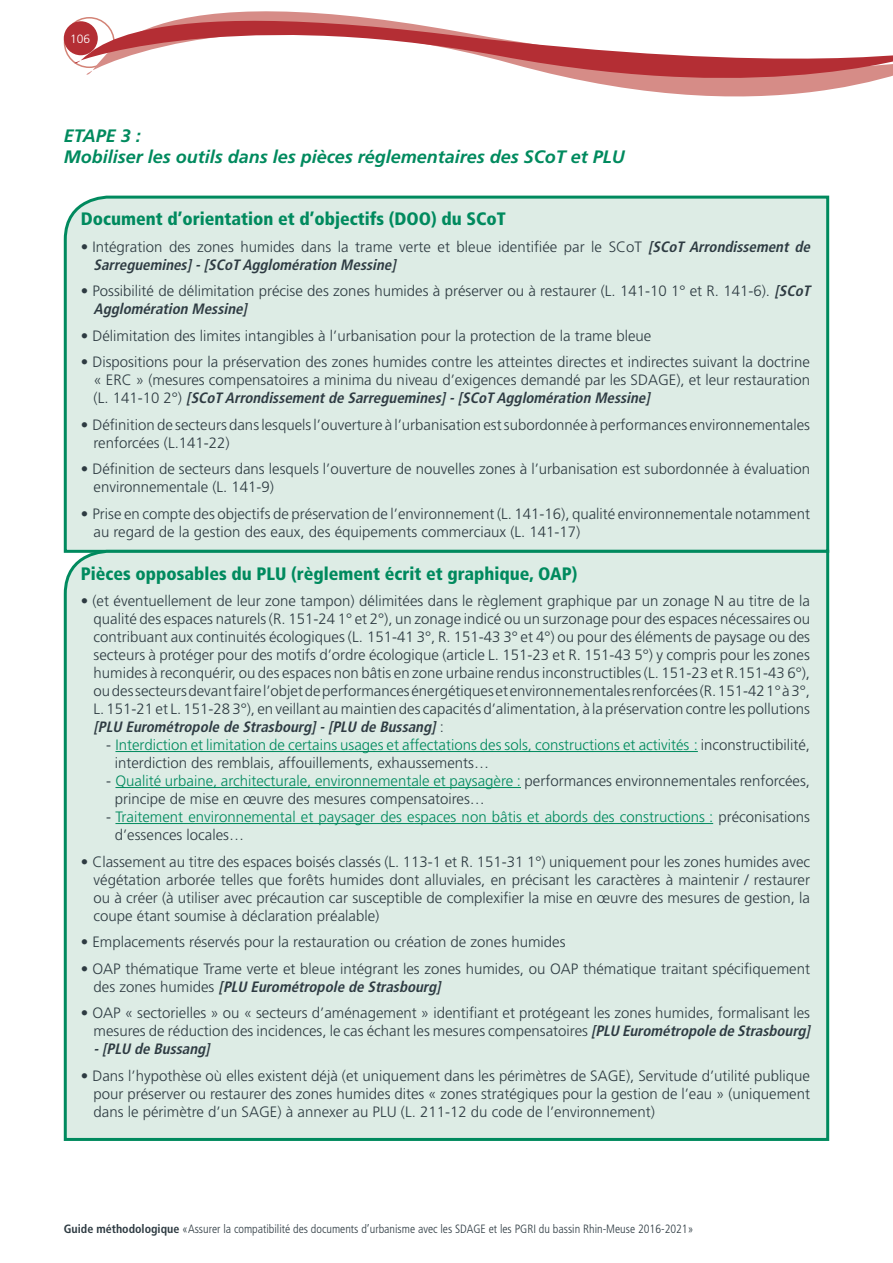
<style>
.page{position:relative;width:893px;height:1263px;background:#fff}
.page>*{position:absolute;margin:0;border:0;box-sizing:border-box;transform-origin:0 0}
.t1{font:900 condensed 18px "Frutiger";color:#008a5e}
.t2{font:italic 700 18px/21px "Frutiger";color:#008a5e}
.t3{font:300 15px/18px "Frutiger";color:#2e3b42}
.t4{font:300 15px/18px "Frutiger";color:#008a5e}
.t5{font:italic 700 condensed 15px "Frutiger";color:#2e3b42}
.t6{font:300 condensed 12px "Frutiger";color:#2e3b42}
.t7{font:300 12px "Frutiger";color:#fff}
.s1{font-weight:700;font-style:italic;font-stretch:condensed}
.s2{color:#2e3b42}
.s3{color:#008a5e}
.s4{font-weight:700}
</style>
<div class="page">
<svg style="left:74px;top:11px;width:819px;height:85px"></svg>
<div style="left:64px;top:21px;width:34px;height:34px;background:#b42e34;border-radius:50%"></div>
<div style="left:63px;top:195px;width:767px;height:353px;background:#ddece5"></div>
<div style="left:63px;top:548px;width:767px;height:593px;background:#ddece5"></div>
<hr style="left:115px;top:751px;width:583px;height:1px;background:#008a5e">
<hr style="left:115px;top:787px;width:406px;height:1px;background:#008a5e">
<hr style="left:115px;top:823px;width:598px;height:1px;background:#008a5e">
<p class="t7" style="left:70px;top:32px;width:22px">106</p>
<p class="t2" style="left:64px;top:125px;width:563px">ETAPE 3 :<br>Mobiliser les outils dans les pièces réglementaires des SCoT et PLU</p>
<p class="t1" style="left:81px;top:208px;width:427px">Document d’orientation et d’objectifs (DOO) du SCoT</p>
<p class="t3" style="left:94px;top:237px;width:722px;text-indent:-13px">• Intégration des zones humides dans la trame verte et bleue identifiée par le SCoT <span class="s1">[SCoT Arrondissement de<br>Sarreguemines]-[SCoT Agglomération Messine]</span></p>
<p class="t3" style="left:94px;top:282px;width:722px;text-indent:-13px">• Possibilité de délimitation précise des zones humides à préserver ou à restaurer (L. 141-10 1° et R. 141-6). <span class="s1">[SCoT<br>Agglomération Messine]</span></p>
<p class="t3" style="left:81px;top:326px;width:572px">• Délimitation des limites intangibles à l’urbanisation pour la protection de la trame bleue</p>
<p class="t3" style="left:94px;top:353px;width:718px;text-align:justify;text-indent:-13px">• Dispositions pour la préservation des zones humides contre les atteintes directes et indirectes suivant la doctrine « ERC » (mesures compensatoires a minima du niveau d’exigences demandé par les SDAGE), et leur restauration ( L . 1 4 1 - 1 0 2 ° ) <span class="s1">[SCoT Arrondissementde Sarreguemines]-[SCoT Agglomération Messine]</span></p>
<p class="t3" style="left:94px;top:415px;width:718px;text-indent:-13px">• Définition de secteurs dans lesquels l’ouverture à l’urbanisation est subordonnée à performances environnementales renforcées (L.141-22)</p>
<p class="t3" style="left:94px;top:460px;width:718px;text-indent:-13px">• Définition de secteurs dans lesquels l’ouverture de nouvelles zones à l’urbanisation est subordonnée à évaluation environnementale (L. 141-9)</p>
<p class="t3" style="left:94px;top:504px;width:718px;text-indent:-13px">• Prise en compte des objectifs de préservation de l’environnement (L. 141-16), qualité environnementale notamment au regard de la gestion des eaux, des équipements commerciaux (L. 141-17)</p>
<p class="t1" style="left:81px;top:562px;width:498px">Pièces opposables du PLU (règlement écrit et graphique, OAP)</p>
<p class="t3" style="left:94px;top:592px;width:718px;text-align:justify;text-indent:-13px">• (et éventuellement de leur zone tampon) délimitées dans le règlement graphique par un zonage N au titre de la qualité des espaces naturels (R. 151-24 1° et 2°), un zonage indicé ou un surzonage pour des espaces nécessaires ou contribuant aux continuités écologiques (L. 151-41 3°, R. 151-43 3° et 4°) ou pour des éléments de paysage ou des secteurs à protéger pour des motifs d’ordre écologique (article L. 151-23 et R. 151-43 5°) y compris pour les zones humides à reconquérir, ou des espaces non bâtis en zone urbaine rendus inconstructibles (L. 151-23 et R.151-43 6°), ou des secteurs devant faire l’objet de performances énergétiques et environnementales renforcées (R. 151-42 1° à 3°, L. 151-21 et L. 151-28 3°), en veillant au maintien des capacités d’alimentation, à la préservation contre les pollutions <span class="s1">[PLU Eurométropole de Strasbourg]-[PLU de Bussang]</span> :</p>
<p class="t4" style="left:115px;top:736px;width:697px;text-indent:-9px"><span class="s2">-</span> Interdiction et limitation de certains usages et affectations des sols, constructions et activités : <span class="s2">inconstructibilité, interdiction des remblais, affouillements, exhaussements…</span></p>
<p class="t3" style="left:115px;top:772px;width:697px;text-indent:-9px">- <span class="s3">Qualité urbaine, architecturale, environnementale et paysagère :</span> performances environnementales renforcées, principe de mise en œuvre des mesures compensatoires…</p>
<p class="t4" style="left:115px;top:808px;width:697px;text-indent:-9px"><span class="s2">-</span> Traitement environnemental et paysager des espaces non bâtis et abords des constructions : <span class="s2">préconisations d’essences locales…</span></p>
<p class="t3" style="left:94px;top:852px;width:718px;text-align:justify;text-indent:-13px">• Classement au titre des espaces boisés classés (L. 113-1 et R. 151-31 1°) uniquement pour les zones humides avec végétation arborée telles que forêts humides dont alluviales, en précisant les caractères à maintenir / restaurer ou à créer (à utiliser avec précaution car susceptible de complexifier la mise en œuvre des mesures de gestion, la coupe étant soumise à déclaration préalable)</p>
<p class="t3" style="left:81px;top:933px;width:486px">• Emplacements réservés pour la restauration ou création de zones humides</p>
<p class="t3" style="left:94px;top:959px;width:718px;text-indent:-13px">• OAP thématique Trame verte et bleue intégrant les zones humides, ou OAP thématique traitant spécifiquement d e s z o n e s h u m i d e s <span class="s1">[PLU Eurométropole de Strasbourg]</span></p>
<p class="t3" style="left:81px;top:1004px;width:734px;text-align:right">• OAP « sectorielles » ou « secteurs d’aménagement » identifiant et protégeant les zones humides, formalisant les mesures de réduction des incidences, le cas échant les mesures compensatoires <span class="s1">[PLU Eurométropole de Strasbourg]</span></p>
<p class="t5" style="left:94px;top:1040px;width:121px">- [PLU de Bussang]</p>
<p class="t3" style="left:94px;top:1066px;width:718px;text-align:justify;text-indent:-13px">• Dans l’hypothèse où elles existent déjà (et uniquement dans les périmètres de SAGE), Servitude d’utilité publique pour préserver ou restaurer des zones humides dites « zones stratégiques pour la gestion de l’eau » (uniquement dans le périmètre d’un SAGE) à annexer au PLU (L. 211-12 du code de l’environnement)</p>
<p class="t6" style="left:64px;top:1222px;width:631px"><span class="s4">Guide méthodologique</span> «Assurer la compatibilité des documents d’urbanisme avec les SDAGE et les PGRI du bassin Rhin-Meuse 2016-2021»</p>
</div>
